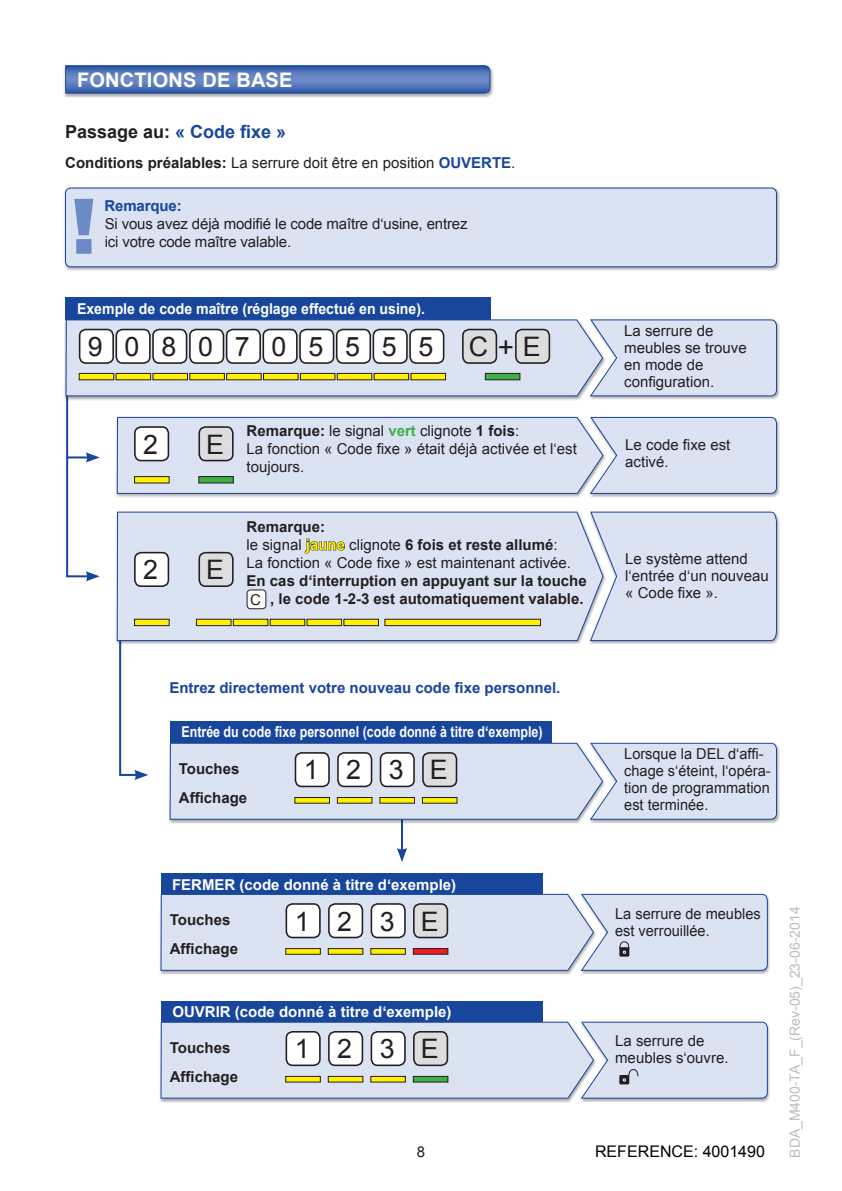
<style>
.page{position:relative;width:842px;height:1191px;background:#fff}
.page>*{position:absolute;margin:0;border:0;box-sizing:border-box;transform-origin:0 0}
.t1{font:26.8px "Arial";letter-spacing:.895em;color:#231f20}
.t2{font:26.8px "Arial";letter-spacing:.81em;color:#231f20}
.t3{font:700 20px "Arial";letter-spacing:.01em;color:#fff}
.t4{font:700 18px "Arial";color:#231f20}
.t5{font:16px "Arial";color:#000}
.t6{font:15px/17px "Arial";color:#231f20}
.t7{font:700 15px/18px "Arial";color:#231f20}
.t8{font:700 15px "Arial";color:#fff}
.t9{font:700 15px "Arial";color:#18469d}
.t10{font:700 15px "Arial";color:#fff;scale:.83 1}
.t11{font:700 15px "Arial";color:#fff;scale:.94 1}
.t12{font:15px "Arial";color:#231f20}
.t13{font:14px "Arial";color:#bcbdc0}
.s1{color:#18469d}
.s2{font-weight:700}
.s3{font-weight:700;color:#18469d}
.s4{font-size:28px}
.s5{font-weight:700;color:#40ae49}
.s6{font-weight:700;color:#fff101}
.s7{font-weight:400}
</style>
<div class="page">
<hr style="left:401px;top:797px;width:2px;height:54px;background:#18469d">
<svg style="left:397px;top:848px;width:10px;height:14px"></svg>
<div style="left:63px;top:64px;width:431px;height:34px;background:#231f20;opacity:.4"></div>
<svg style="left:65px;top:65px;width:426px;height:29px"></svg>
<div style="left:64px;top:187px;width:716px;height:84px;background:#231f20;opacity:.4"></div>
<div style="left:65px;top:188px;width:711px;height:79px;background:#dbe2f2;border-radius:5px"></div>
<svg style="left:74px;top:199px;width:19px;height:55px"></svg>
<div style="left:65px;top:188px;width:712px;height:79px;border:1px solid #18469d;border-radius:5px"></div>
<div style="left:170px;top:720px;width:382px;height:22px;background:#18469d"></div>
<div style="left:168px;top:742px;width:438px;height:82px;background:#231f20;opacity:.4"></div>
<div style="left:589px;top:742px;width:191px;height:81px;background:#231f20;opacity:.4"></div>
<svg style="left:169px;top:742px;width:608px;height:78px"></svg>
<div style="left:161px;top:873px;width:381px;height:22px;background:#18469d"></div>
<div style="left:159px;top:893px;width:437px;height:82px;background:#231f20;opacity:.4"></div>
<div style="left:580px;top:893px;width:191px;height:81px;background:#231f20;opacity:.4"></div>
<svg style="left:160px;top:893px;width:608px;height:78px"></svg>
<div style="left:161px;top:1000px;width:382px;height:22px;background:#18469d"></div>
<div style="left:159px;top:1021px;width:437px;height:81px;background:#231f20;opacity:.4"></div>
<div style="left:580px;top:1020px;width:191px;height:82px;background:#231f20;opacity:.4"></div>
<svg style="left:160px;top:1021px;width:608px;height:77px"></svg>
<svg style="left:119px;top:644px;width:29px;height:136px"></svg>
<div style="left:66px;top:297px;width:425px;height:23px;background:#18469d"></div>
<div style="left:64px;top:319px;width:542px;height:81px;background:#231f20;opacity:.4"></div>
<svg style="left:65px;top:319px;width:524px;height:77px"></svg>
<div style="left:115px;top:416px;width:491px;height:82px;background:#231f20;opacity:.4"></div>
<div style="left:115px;top:510px;width:491px;height:134px;background:#231f20;opacity:.4"></div>
<svg style="left:117px;top:511px;width:471px;height:130px"></svg>
<div style="left:589px;top:318px;width:191px;height:82px;background:#231f20;opacity:.4"></div>
<svg style="left:590px;top:319px;width:187px;height:77px"></svg>
<div style="left:589px;top:416px;width:191px;height:81px;background:#231f20;opacity:.4"></div>
<svg style="left:117px;top:417px;width:660px;height:77px"></svg>
<div style="left:588px;top:510px;width:192px;height:134px;background:#231f20;opacity:.4"></div>
<svg style="left:590px;top:511px;width:187px;height:130px"></svg>
<svg style="left:304px;top:538px;width:42px;height:16px"></svg>
<div style="left:247px;top:590px;width:19px;height:19px;background:#fff;border-radius:4px"></div>
<div style="left:247px;top:589px;width:19px;height:20px;border:1px solid #231f20;border-radius:4px"></div>
<svg style="left:65px;top:385px;width:35px;height:196px"></svg>
<svg style="left:66px;top:319px;width:14px;height:4px"></svg>
<h2 class="t3" style="left:77px;top:69px;width:217px">FONCTIONS DE BASE</h2>
<p class="t4" style="left:65px;top:122px;width:223px">Passage au: <span class="s1">« Code fixe »</span></p>
<p class="t6" style="left:65px;top:154px;width:452px"><span class="s2">Conditions préalables:</span> La serrure doit être en position <span class="s3">OUVERTE</span>.</p>
<p class="t9" style="left:105px;top:198px;width:79px">Remarque:</p>
<p class="t6" style="left:105px;top:215px;width:364px;line-height:18px">Si vous avez déjà modifié le code maître d‘usine, entrez ici votre code maître valable.</p>
<p class="t11" style="left:77px;top:300px;width:372px">Exemple de code maître (réglage effectué en usine).</p>
<h1 class="t2" style="left:88px;top:331px;width:347px">9080705555</h1>
<h1 class="t1" style="left:469px;top:331px;width:73px">C<span class="s4">+</span>E</h1>
<h1 class="t1" style="left:143px;top:429px;width:16px">2</h1>
<h1 class="t1" style="left:206px;top:429px;width:19px">E</h1>
<h1 class="t1" style="left:143px;top:555px;width:16px">2</h1>
<h1 class="t1" style="left:206px;top:555px;width:19px">E</h1>
<p class="t6" style="left:247px;top:422px;width:332px;line-height:18px"><span class="s2">Remarque:</span> le signal <span class="s5">vert</span> clignote <span class="s2">1 fois</span>:<br>La fonction « Code fixe » était déjà activée et l‘est toujours.</p>
<p class="t6" style="left:247px;top:517px;width:326px;line-height:18px"><span class="s2">Remarque:<br></span>le signal <span class="s6">jaune</span> clignote <span class="s2">6 fois et reste allumé</span>:<br>La fonction « Code fixe » est maintenant activée.</p>
<p class="t7" style="left:247px;top:571px;width:342px">En cas d‘interruption en appuyant sur la touche<br><span class="s7">C</span> , le code 1-2-3 est automatiquement valable.</p>
<p class="t6" style="left:624px;top:322px;width:124px">La serrure de meubles se trouve en mode de configuration.</p>
<p class="t6" style="left:625px;top:436px;width:107px">Le code fixe est activé.</p>
<p class="t6" style="left:625px;top:550px;width:145px">Le système attend l‘entrée d‘un nouveau « Code fixe ».</p>
<p class="t9" style="left:169px;top:679px;width:392px">Entrez directement votre nouveau code fixe personnel.</p>
<p class="t10" style="left:181px;top:723px;width:437px">Entrée du code fixe personnel (code donné à titre d‘exemple)</p>
<p class="t7" style="left:179px;top:759px;width:62px">Touches</p>
<h1 class="t1" style="left:304px;top:755px;width:145px">123E</h1>
<p class="t7" style="left:179px;top:789px;width:70px">Affichage</p>
<p class="t8" style="left:172px;top:876px;width:286px">FERMER (code donné à titre d‘exemple)</p>
<p class="t7" style="left:170px;top:910px;width:62px">Touches</p>
<h1 class="t1" style="left:295px;top:906px;width:145px">123E</h1>
<p class="t7" style="left:170px;top:940px;width:70px">Affichage</p>
<p class="t8" style="left:172px;top:1003px;width:281px">OUVRIR (code donné à titre d‘exemple)</p>
<p class="t7" style="left:170px;top:1038px;width:62px">Touches</p>
<h1 class="t1" style="left:295px;top:1033px;width:145px">123E</h1>
<p class="t7" style="left:170px;top:1068px;width:70px">Affichage</p>
<p class="t12" style="left:417px;top:1141px;width:10px">8</p>
<p class="t6" style="left:624px;top:745px;width:148px">Lorsque la DEL d‘affi&shy;chage s‘éteint, l‘opéra&shy;tion de programmation est terminée.</p>
<p class="t6" style="left:615px;top:904px;width:147px">La serrure de meubles est verrouillée.</p>
<p class="t6" style="left:615px;top:1032px;width:115px">La serrure de meubles s‘ouvre.</p>
<p class="t5" style="left:595px;top:1140px;width:171px">REFERENCE: 4001490</p>
<p class="t13" style="left:787px;top:1157px;width:253px;rotate:-90deg">BDA_M400-TA_F_(Rev-05)_23-06-2014</p>
</div>
